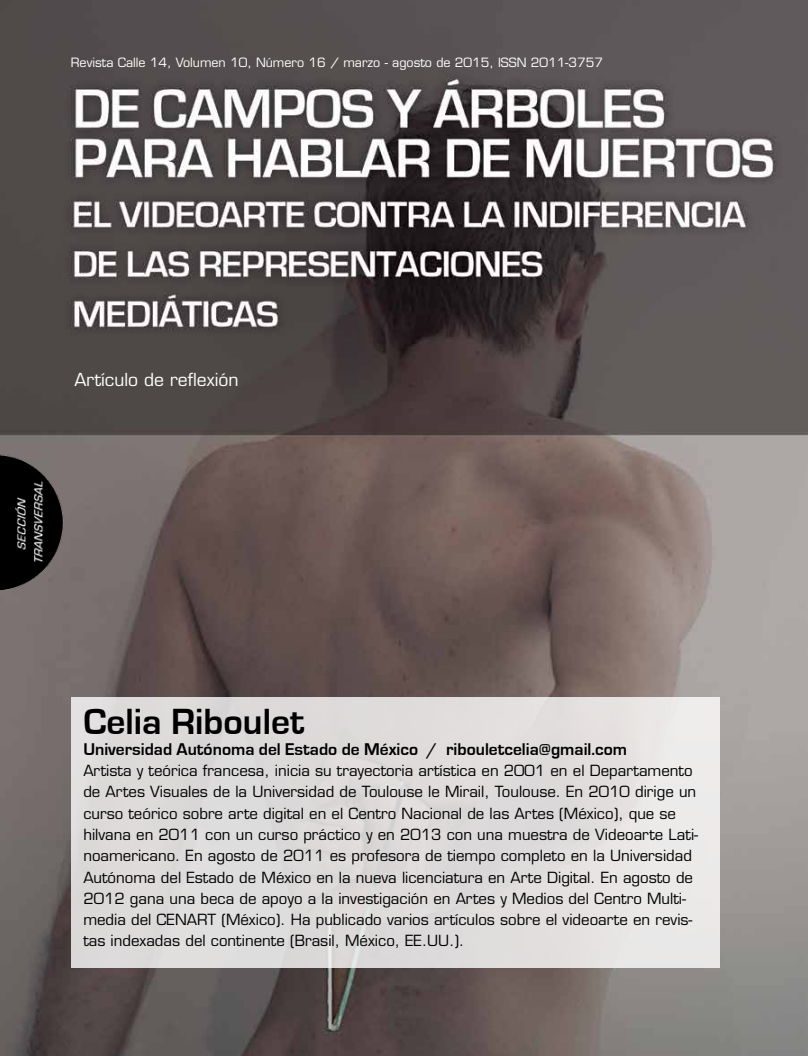
<style>
.page{position:relative;width:808px;height:1056px;background:#fff}
.page>*{position:absolute;margin:0;border:0;box-sizing:border-box;transform-origin:0 0}
.t1{font:700 37.5px "Eurostile";color:#000}
.t2{font:700 17.5px "Eurostile";color:#000}
.t3{font:17.5px "Eurostile";color:#fff}
.t4{font:15px/21.2px "Eurostile";color:#000}
.t5{font:12.5px "Eurostile";color:#fff}
</style>
<div class="page">
<img style="left:0;top:0;width:808px;height:1056px">
<div style="left:71px;top:697px;width:648px;height:270px;background:linear-gradient(to right,#d9d7d7,#e7e4e3)"></div>
<img style="left:0;top:415px;width:213px;height:221px">
<p class="t5" style="left:71px;top:55px;width:534px">Revista Calle 14, Volumen 10, Número 16 / marzo - agosto de 2015, ISSN 2011-3757</p>
<p class="t3" style="left:74px;top:370px;width:166px">Artículo de reflexión</p>
<h1 class="t1" style="left:83px;top:701px;width:222px">Celia Riboulet</h1>
<p class="t2" style="left:83px;top:740px;width:545px">Universidad Autónoma del Estado de México / ribouletcelia@gmail.com</p>
<p class="t4" style="left:83px;top:760px;width:616px">Artista y teórica francesa, inicia su trayectoria artística en 2001 en el Departamento de Artes Visuales de la Universidad de Toulouse le Mirail, Toulouse. En 2010 dirige un curso teórico sobre arte digital en el Centro Nacional de las Artes (México), que se hilvana en 2011 con un curso práctico y en 2013 con una muestra de Videoarte Lati&shy;noamericano. En agosto de 2011 es profesora de tiempo completo en la Universidad Autónoma del Estado de México en la nueva licenciatura en Arte Digital. En agosto de 2012 gana una beca de apoyo a la investigación en Artes y Medios del Centro Multi&shy;media del CENART (México). Ha publicado varios artículos sobre el videoarte en revis&shy;tas indexadas del continente (Brasil, México, EE.UU.).</p>
</div>
